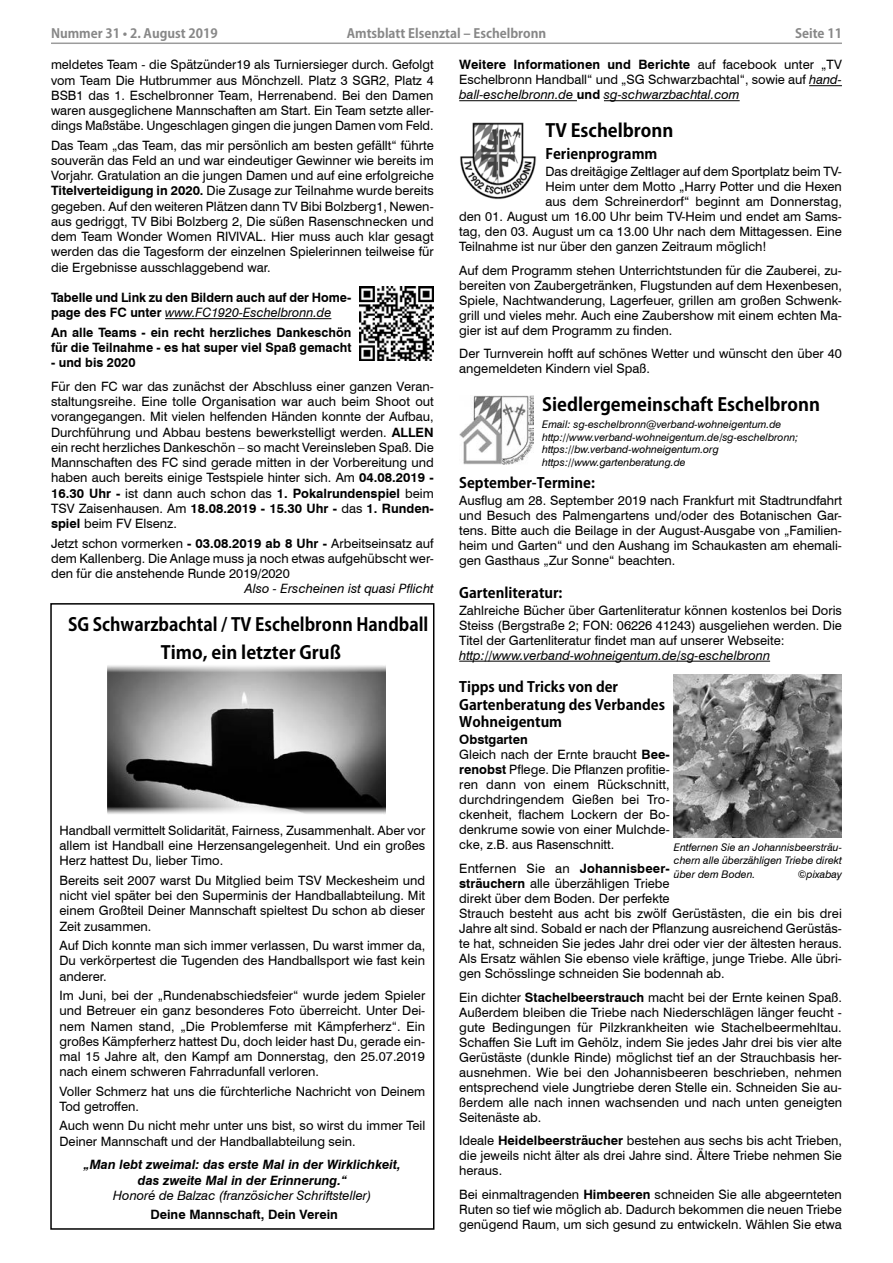
<style>
.page{position:relative;width:893px;height:1263px;background:#fff}
.page>*{position:absolute;margin:0;border:0;box-sizing:border-box;transform-origin:0 0}
.t1{font:700 18px/27.2px "Koz Go Pro";color:#000;text-align:center;scale:.95 1}
.t2{font:700 18px "Koz Go Pro";color:#000}
.t3{font:700 14.25px/17.4px "Koz Go Pro";color:#000}
.t4{font:12.9px/15px "Swiss 721 BT";color:#000;text-align:justify}
.t5{font:700 12.9px/15.3px "Swiss 721 BT";color:#000}
.t6{font:italic 12.9px "Swiss 721 BT";color:#000}
.t7{font:italic 700 12.9px/15.3px "Swiss 721 BT";color:#000;text-align:center}
.t8{font:700 12.75px "Koz Go Pro";color:#878787}
.t9{font:italic 10.5px/12.8px "Swiss 721 BT";color:#000}
.s1{font-weight:700}
.s2{font-style:italic}
.s3{font-weight:400;font-style:italic}
</style>
<div class="page">
<hr style="left:51px;top:43px;width:791px;height:1px;background:#9c9c9c">
<hr style="left:165px;top:318px;width:166px;height:1px;background:#000">
<img style="left:108px;top:665px;width:278px;height:149px">
<hr style="left:809px;top:85px;width:33px;height:1px;background:#000">
<hr style="left:459px;top:100px;width:118px;height:1px;background:#000">
<hr style="left:604px;top:100px;width:136px;height:1px;background:#000">
<hr style="left:459px;top:661px;width:311px;height:1px;background:#000">
<img style="left:360px;top:287px;width:74px;height:74px">
<div style="left:50px;top:603px;width:384px;height:627px;border:2px solid #000"></div>
<img style="left:460px;top:122px;width:77px;height:77px">
<img style="left:459px;top:395px;width:75px;height:70px">
<img style="left:674px;top:674px;width:168px;height:164px">
<p class="t8" style="left:347px;top:25px;width:201px">Amtsblatt Elsenztal – Eschelbronn</p>
<p class="t4" style="left:459px;top:57px;width:384px"><span class="s1">Weitere Informationen und Berichte</span> auf facebook unter „TV Eschelbronn Handball“ und „SG Schwarzbachtal“, sowie auf <span class="s2">hand&shy;ball-eschelbronn.de</span> <span class="s1">und</span> <span class="s2">sg-schwarzbachtal.com</span></p>
<h1 class="t2" style="left:545px;top:119px;width:130px">TV Eschelbronn</h1>
<p class="t3" style="left:545px;top:146px;width:113px">Ferienprogramm</p>
<p class="t4" style="left:545px;top:163px;width:298px">Das dreitägige Zeltlager auf dem Sportplatz beim TV-</p>
<p class="t4" style="left:545px;top:178px;width:298px">Heim unter dem Motto „Harry Potter und die Hexen</p>
<p class="t4" style="left:545px;top:193px;width:298px">aus dem Schreinerdorf“ beginnt am Donnerstag,</p>
<p class="t4" style="left:459px;top:208px;width:384px">den 01. August um 16.00 Uhr beim TV-Heim und endet am Sams-</p>
<p class="t4" style="left:459px;top:223px;width:384px">tag, den 03. August um ca 13.00 Uhr nach dem Mittagessen. Eine</p>
<p class="t4" style="left:459px;top:238px;width:309px">Teilnahme ist nur über den ganzen Zeitraum möglich!</p>
<p class="t4" style="left:459px;top:262px;width:384px">Auf dem Programm stehen Unterrichtstunden für die Zauberei, zu&shy;bereiten von Zaubergetränken, Flugstunden auf dem Hexenbesen, Spiele, Nachtwanderung, Lagerfeuer, grillen am großen Schwenk&shy;grill und vieles mehr. Auch eine Zaubershow mit einem echten Ma&shy;gier ist auf dem Programm zu finden.</p>
<p class="t4" style="left:459px;top:346px;width:384px">Der Turnverein hofft auf schönes Wetter und wünscht den über 40 angemeldeten Kindern viel Spaß.</p>
<h1 class="t2" style="left:542px;top:393px;width:279px">Siedlergemeinschaft Eschelbronn</h1>
<p class="t9" style="left:542px;top:417px;width:258px">Email: sg-eschelbronn@verband-wohneigentum.de http://www.verband-wohneigentum.de/sg-eschelbronn; https://bw.verband-wohneigentum.org https://www.gartenberatung.de</p>
<p class="t3" style="left:459px;top:475px;width:137px">September-Termine:</p>
<p class="t4" style="left:459px;top:492px;width:384px">Ausflug am 28. September 2019 nach Frankfurt mit Stadtrundfahrt und Besuch des Palmengartens und/oder des Botanischen Gar&shy;tens. Bitte auch die Beilage in der August-Ausgabe von „Familien&shy;heim und Garten“ und den Aushang im Schaukasten am ehemali&shy;gen Gasthaus „Zur Sonne“ beachten.</p>
<p class="t3" style="left:459px;top:584px;width:105px">Gartenliteratur:</p>
<p class="t4" style="left:459px;top:602px;width:384px">Zahlreiche Bücher über Gartenliteratur können kostenlos bei Doris Steiss (Bergstraße 2; FON: 06226 41243) ausgeliehen werden. Die Titel der Gartenliteratur findet man auf unserer Webseite:</p>
<p class="t6" style="left:459px;top:646px;width:312px">http://www.verband-wohneigentum.de/sg-eschelbronn</p>
<p class="t3" style="left:459px;top:679px;width:207px">Tipps und Tricks von der<br>Gartenberatung des Verbandes<br>Wohneigentum</p>
<p class="t4" style="left:459px;top:732px;width:212px;text-align:left"><span class="s1">Obstgarten<br></span>Gleich nach der Ernte braucht <span class="s1">Bee&shy;renobst</span> Pflege. Die Pflanzen profitie&shy;ren dann von einem Rückschnitt, durchdringendem Gießen bei Tro&shy;ckenheit, flachem Lockern der Bo&shy;denkrume sowie von einer Mulchde&shy;cke, z.B. aus Rasenschnitt.</p>
<p class="t4" style="left:459px;top:860px;width:384px;text-align:left">Entfernen Sie an <span class="s1">Johannisbeer-<br>sträuchern</span> alle überzähligen Triebe<br>direkt über dem Boden. Der perfekte<br>Strauch besteht aus acht bis zwölf Gerüstästen, die ein bis drei Jahre alt sind. Sobald er nach der Pflanzung ausreichend Gerüstäs&shy;te hat, schneiden Sie jedes Jahr drei oder vier der ältesten heraus.<br>Als Ersatz wählen Sie ebenso viele kräftige, junge Triebe. Alle übri&shy;gen Schösslinge schneiden Sie bodennah ab.</p>
<p class="t4" style="left:459px;top:989px;width:384px">Ein dichter <span class="s1">Stachelbeerstrauch</span> macht bei der Ernte keinen Spaß.<br>Außerdem bleiben die Triebe nach Niederschlägen länger feucht - gute Bedingungen für Pilzkrankheiten wie Stachelbeermehltau.<br>Schaffen Sie Luft im Gehölz, indem Sie jedes Jahr drei bis vier alte Gerüstäste (dunkle Rinde) möglichst tief an der Strauchbasis her&shy;ausnehmen. Wie bei den Johannisbeeren beschrieben, nehmen entsprechend viele Jungtriebe deren Stelle ein. Schneiden Sie au&shy;ßerdem alle nach innen wachsenden und nach unten geneigten Seitenäste ab.</p>
<p class="t4" style="left:459px;top:1133px;width:384px">Ideale <span class="s1">Heidelbeersträucher</span> bestehen aus sechs bis acht Trieben, die jeweils nicht älter als drei Jahre sind. Ältere Triebe nehmen Sie heraus.</p>
<p class="t4" style="left:459px;top:1186px;width:384px">Bei einmaltragenden <span class="s1">Himbeeren</span> schneiden Sie alle abgeernteten Ruten so tief wie möglich ab. Dadurch bekommen die neuen Triebe genügend Raum, um sich gesund zu entwickeln. Wählen Sie etwa</p>
<p class="t8" style="left:51px;top:25px;width:168px">Nummer 31 • 2. August 2019</p>
<p class="t8" style="left:795px;top:25px;width:48px">Seite 11</p>
<p class="t4" style="left:51px;top:57px;width:384px">meldetes Team - die Spätzünder19 als Turniersieger durch. Gefolgt vom Team Die Hutbrummer aus Mönchzell. Platz 3 SGR2, Platz 4<br>BSB1 das 1. Eschelbronner Team, Herrenabend. Bei den Damen waren ausgeglichene Mannschaften am Start. Ein Team setzte aller&shy;dings Maßstäbe. Ungeschlagen gingen die jungen Damen vom Feld.</p>
<p class="t4" style="left:51px;top:137px;width:384px">Das Team „das Team, das mir persönlich am besten gefällt“ führte souverän das Feld an und war eindeutiger Gewinner wie bereits im Vorjahr. Gratulation an die jungen Damen und auf eine erfolgreiche <span class="s1">Titelverteidigung in 2020.</span> Die Zusage zur Teilnahme wurde bereits gegeben. Auf den weiteren Plätzen dann TV Bibi Bolzberg1, Newen&shy;aus gedriggt, TV Bibi Bolzberg 2, Die süßen Rasenschnecken und dem Team Wonder Women RIVIVAL. Hier muss auch klar gesagt werden das die Tagesform der einzelnen Spielerinnen teilweise für die Ergebnisse ausschlaggebend war.</p>
<p class="t5" style="left:51px;top:289px;width:302px">Tabelle und Link zu den Bildern auch auf der Home&shy;page des FC unter <span class="s3">www.FC1920-Eschelbronn.de</span></p>
<p class="t5" style="left:51px;top:324px;width:302px">An alle Teams - ein recht herzliches Dankeschön für die Teilnahme - es hat super viel Spaß gemacht</p>
<p class="t5" style="left:51px;top:355px;width:86px">- und bis 2020</p>
<p class="t4" style="left:51px;top:378px;width:384px">Für den FC war das zunächst der Abschluss einer ganzen Veran&shy;staltungsreihe. Eine tolle Organisation war auch beim Shoot out vorangegangen. Mit vielen helfenden Händen konnte der Aufbau, Durchführung und Abbau bestens bewerkstelligt werden. <span class="s1">ALLEN </span>ein recht herzliches Dankeschön – so macht Vereinsleben Spaß. Die Mannschaften des FC sind gerade mitten in der Vorbereitung und haben auch bereits einige Testspiele hinter sich. Am <span class="s1">04.08.2019 - 16.30 Uhr -</span> ist dann auch schon das <span class="s1">1. Pokalrundenspiel</span> beim TSV Zaisenhausen. Am <span class="s1">18.08.2019 - 15.30 Uhr -</span> das <span class="s1">1. Runden&shy;spiel</span> beim FV Elsenz.</p>
<p class="t4" style="left:51px;top:535px;width:384px">Jetzt schon vormerken <span class="s1">- 03.08.2019 ab 8 Uhr -</span> Arbeitseinsatz auf dem Kallenberg. Die Anlage muss ja noch etwas aufgehübscht wer&shy;den für die anstehende Runde 2019/2020</p>
<p class="t6" style="left:245px;top:580px;width:190px">Also - Erscheinen ist quasi Pflicht</p>
<h1 class="t1" style="left:68px;top:612px;width:381px">SG Schwarzbachtal / TV Eschelbronn Handball<br>Timo, ein letzter Gruß</h1>
<p class="t4" style="left:60px;top:822px;width:367px">Handball vermittelt Solidarität, Fairness, Zusammenhalt. Aber vor allem ist Handball eine Herzensangelegenheit. Und ein großes Herz hattest Du, lieber Timo.</p>
<p class="t4" style="left:60px;top:872px;width:367px">Bereits seit 2007 warst Du Mitglied beim TSV Meckesheim und nicht viel später bei den Superminis der Handballabteilung. Mit einem Großteil Deiner Mannschaft spieltest Du schon ab dieser Zeit zusammen.</p>
<p class="t4" style="left:60px;top:937px;width:367px">Auf Dich konnte man sich immer verlassen, Du warst immer da, Du verkörpertest die Tugenden des Handballsport wie fast kein anderer.</p>
<p class="t4" style="left:60px;top:987px;width:367px">Im Juni, bei der „Rundenabschiedsfeier“ wurde jedem Spieler und Betreuer ein ganz besonderes Foto überreicht. Unter Dei&shy;nem Namen stand, „Die Problemferse mit Kämpferherz“. Ein großes Kämpferherz hattest Du, doch leider hast Du, gerade ein&shy;mal 15 Jahre alt, den Kampf am Donnerstag, den 25.07.2019 nach einem schweren Fahrradunfall verloren.</p>
<p class="t4" style="left:60px;top:1083px;width:367px">Voller Schmerz hat uns die fürchterliche Nachricht von Deinem<br>Tod getroffen.</p>
<p class="t4" style="left:60px;top:1118px;width:367px">Auch wenn Du nicht mehr unter uns bist, so wirst du immer Teil<br>Deiner Mannschaft und der Handballabteilung sein.</p>
<p class="t7" style="left:84px;top:1157px;width:318px">„Man lebt zweimal: das erste Mal in der Wirklichkeit, das zweite Mal in der Erinnerung.“</p>
<p class="t6" style="left:113px;top:1186px;width:260px">Honoré de Balzac (französicher Schriftsteller)</p>
<p class="t5" style="left:150px;top:1207px;width:189px">Deine Mannschaft, Dein Verein</p>
<p class="t9" style="left:674px;top:841px;width:169px">Entfernen Sie an Johannisbeersträu&shy;chern alle überzähligen Triebe direkt</p>
<p class="t9" style="left:674px;top:868px;width:83px">über dem Boden.</p>
<p class="t9" style="left:798px;top:868px;width:46px">©pixabay</p>
</div>
